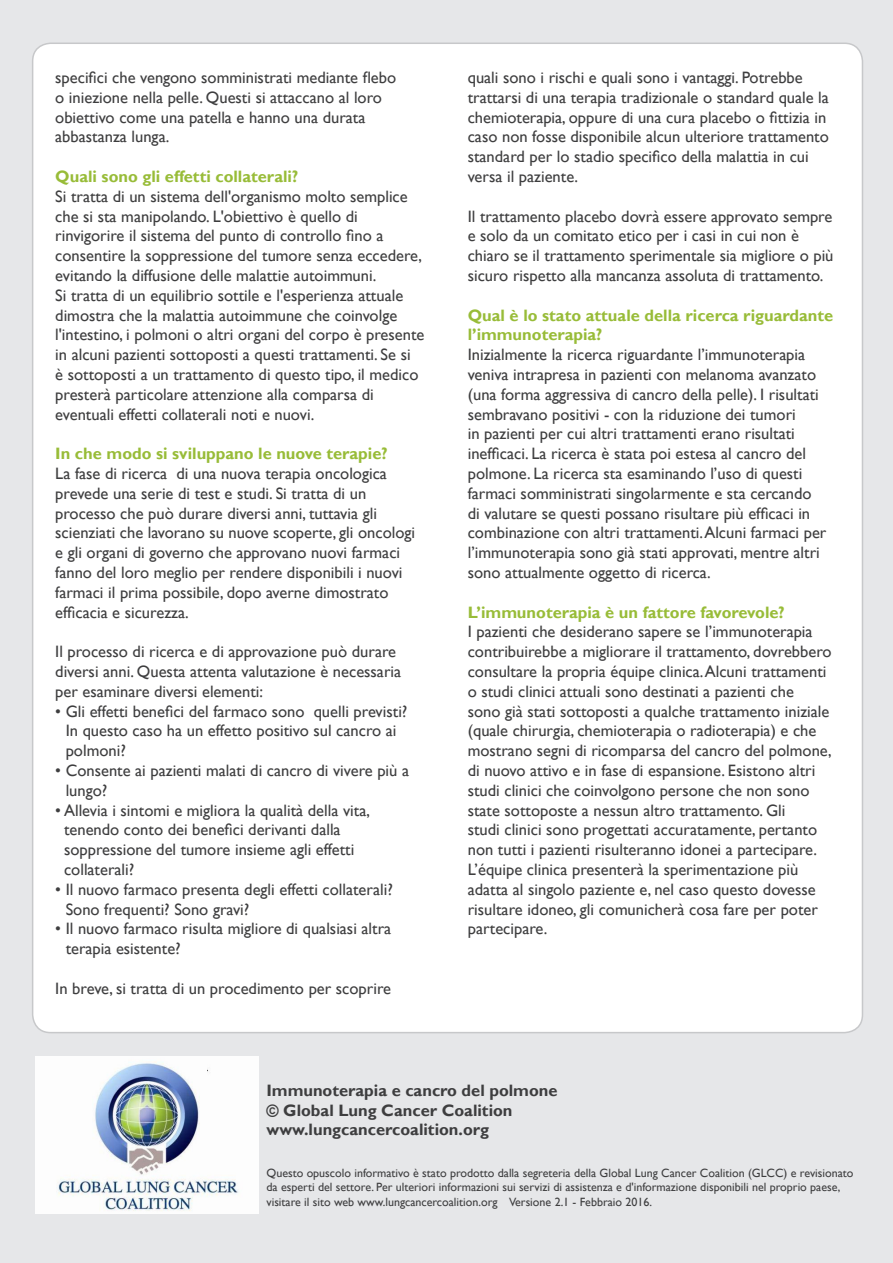
<style>
.page{position:relative;width:893px;height:1263px;background:#e6e7e9}
.page>*{position:absolute;margin:0;border:0;box-sizing:border-box;transform-origin:0 0}
.t1{font:16.5px/19.8px "Gill Sans";color:#3e3e3f}
.t2{font:700 16.5px/19.8px "Gill Sans";color:#98bc38}
.t3{font:700 16.5px "Gill Sans";color:#3e3e3f}
.t4{font:12px/14.4px "Gill Sans";color:#3e3e3f}
</style>
<div class="page">
<div style="left:33px;top:43px;width:829px;height:989px;background:#fff;border-radius:18px"></div>
<img style="left:35px;top:1056px;width:223px;height:157px">
<p class="t1" style="left:55px;top:68px;width:342px">specifici che vengono somministrati mediante flebo o iniezione nella pelle. Questi si attaccano al loro obiettivo come una patella e hanno una durata abbastanza lunga.</p>
<p class="t2" style="left:55px;top:167px;width:244px">Quali sono gli effetti collaterali?</p>
<p class="t1" style="left:55px;top:187px;width:371px">Si tratta di un sistema dell'organismo molto semplice che si sta manipolando. L'obiettivo è quello di rinvigorire il sistema del punto di controllo fino a consentire la soppressione del tumore senza eccedere, evitando la diffusione delle malattie autoimmuni.<br>Si tratta di un equilibrio sottile e l'esperienza attuale dimostra che la malattia autoimmune che coinvolge l'intestino, i polmoni o altri organi del corpo è presente in alcuni pazienti sottoposti a questi trattamenti. Se si<br>è sottoposti a un trattamento di questo tipo, il medico presterà particolare attenzione alla comparsa di eventuali effetti collaterali noti e nuovi.</p>
<p class="t2" style="left:55px;top:444px;width:334px">In che modo si sviluppano le nuove terapie?</p>
<p class="t1" style="left:55px;top:464px;width:361px">La fase di ricerca di una nuova terapia oncologica prevede una serie di test e studi. Si tratta di un processo che può durare diversi anni, tuttavia gli scienziati che lavorano su nuove scoperte, gli oncologi e gli organi di governo che approvano nuovi farmaci fanno del loro meglio per rendere disponibili i nuovi farmaci il prima possibile, dopo averne dimostrato efficacia e sicurezza.</p>
<p class="t1" style="left:55px;top:642px;width:347px">Il processo di ricerca e di approvazione può durare diversi anni. Questa attenta valutazione è necessaria per esaminare diversi elementi:</p>
<p class="t1" style="left:66px;top:701px;width:343px;text-indent:-10px">• Gli effetti benefici del farmaco sono quelli previsti?<br>In questo caso ha un effetto positivo sul cancro ai polmoni?</p>
<p class="t1" style="left:66px;top:761px;width:345px;text-indent:-10px">• Consente ai pazienti malati di cancro di vivere più a lungo?</p>
<p class="t1" style="left:64px;top:800px;width:308px;text-indent:-9px">• Allevia i sintomi e migliora la qualità della vita, tenendo conto dei benefici derivanti dalla soppressione del tumore insieme agli effetti collaterali?</p>
<p class="t1" style="left:66px;top:880px;width:329px;text-indent:-10px">• Il nuovo farmaco presenta degli effetti collaterali?<br>Sono frequenti? Sono gravi?</p>
<p class="t1" style="left:66px;top:919px;width:327px;text-indent:-10px">• Il nuovo farmaco risulta migliore di qualsiasi altra terapia esistente?</p>
<p class="t1" style="left:55px;top:979px;width:337px">In breve, si tratta di un procedimento per scoprire</p>
<p class="t1" style="left:468px;top:68px;width:363px">quali sono i rischi e quali sono i vantaggi. Potrebbe trattarsi di una terapia tradizionale o standard quale la chemioterapia, oppure di una cura placebo o fittizia in caso non fosse disponibile alcun ulteriore trattamento standard per lo stadio specifico della malattia in cui versa il paziente.</p>
<p class="t1" style="left:468px;top:206px;width:367px">Il trattamento placebo dovrà essere approvato sempre e solo da un comitato etico per i casi in cui non è chiaro se il trattamento sperimentale sia migliore o più sicuro rispetto alla mancanza assoluta di trattamento.</p>
<p class="t2" style="left:468px;top:306px;width:367px">Qual è lo stato attuale della ricerca riguardante l’immunoterapia?</p>
<p class="t1" style="left:468px;top:345px;width:350px">Inizialmente la ricerca riguardante l’immunoterapia veniva intrapresa in pazienti con melanoma avanzato</p>
<p class="t1" style="left:468px;top:385px;width:360px">(una forma aggressiva di cancro della pelle). I risultati sembravano positivi - con la riduzione dei tumori<br>in pazienti per cui altri trattamenti erano risultati inefficaci. La ricerca è stata poi estesa al cancro del polmone. La ricerca sta esaminando l’uso di questi farmaci somministrati singolarmente e sta cercando di valutare se questi possano risultare più efficaci in combinazione con altri trattamenti. Alcuni farmaci per l’immunoterapia sono già stati approvati, mentre altri sono attualmente oggetto di ricerca.</p>
<p class="t2" style="left:468px;top:603px;width:319px">L’immunoterapia è un fattore favorevole?</p>
<p class="t1" style="left:468px;top:622px;width:366px">I pazienti che desiderano sapere se l’immunoterapia contribuirebbe a migliorare il trattamento, dovrebbero consultare la propria équipe clinica. Alcuni trattamenti o studi clinici attuali sono destinati a pazienti che<br>sono già stati sottoposti a qualche trattamento iniziale (quale chirurgia, chemioterapia o radioterapia) e che mostrano segni di ricomparsa del cancro del polmone, di nuovo attivo e in fase di espansione. Esistono altri studi clinici che coinvolgono persone che non sono state sottoposte a nessun altro trattamento. Gli<br>studi clinici sono progettati accuratamente, pertanto non tutti i pazienti risulteranno idonei a partecipare.<br>L’équipe clinica presenterà la sperimentazione più adatta al singolo paziente e, nel caso questo dovesse risultare idoneo, gli comunicherà cosa fare per poter partecipare.</p>
<p class="t3" style="left:266px;top:1080px;width:293px">Immunoterapia e cancro del polmone</p>
<p class="t3" style="left:266px;top:1100px;width:248px">© Global Lung Cancer Coalition</p>
<p class="t3" style="left:266px;top:1120px;width:224px">www.lungcancercoalition.org</p>
<p class="t4" style="left:266px;top:1166px;width:589px">Questo opuscolo informativo è stato prodotto dalla segreteria della Global Lung Cancer Coalition (GLCC) e revisionato da esperti del settore. Per ulteriori informazioni sui servizi di assistenza e d'informazione disponibili nel proprio paese, visitare il sito web www.lungcancercoalition.org Versione 2.1 - Febbraio 2016.</p>
</div>
